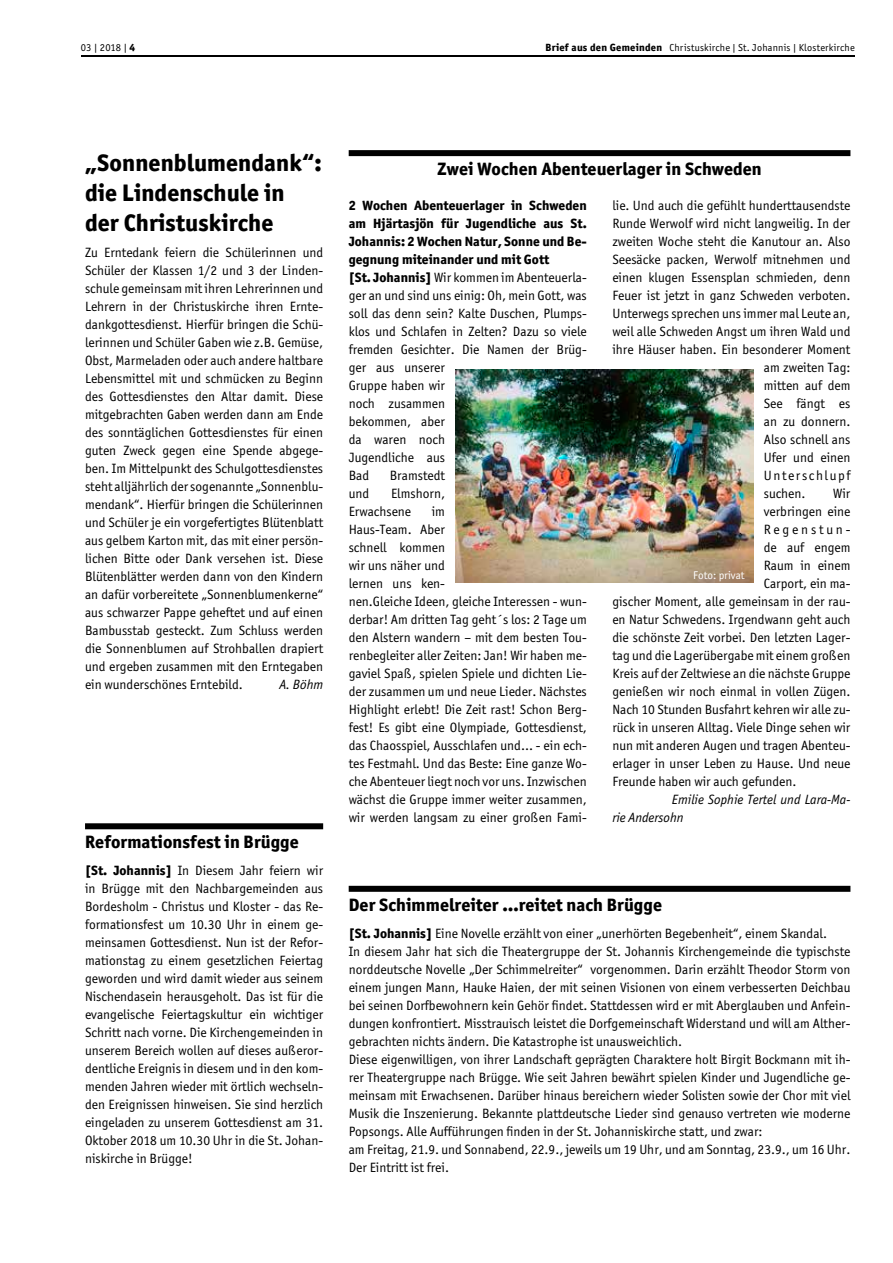
<style>
.page{position:relative;width:893px;height:1263px;background:#fff}
.page>*{position:absolute;margin:0;border:0;box-sizing:border-box;transform-origin:0 0}
.t1{font:800 24px/30px "Officina San ITC";color:#000}
.t2{font:800 18px "Officina San ITC";color:#000}
.t3{font:13.5px/18px "Officina San ITC";color:#000}
.t4{font:italic 13.5px/18px "Officina San ITC";color:#000}
.t5{font:13.5px "Officina San ITC";letter-spacing:.12em;color:#000}
.t6{font:13.5px "Officina San ITC";letter-spacing:.205em;color:#000}
.t7{font:11.25px "Officina San ITC";color:#fff}
.t8{font:10.5px "Officina San ITC";letter-spacing:.01em;color:#000}
.t9{font:10.2px "Officina San ITC";letter-spacing:.02em;color:#000}
.s1{font-weight:800}
.s2{font-weight:800;font-size:10.5px}
</style>
<div class="page">
<hr style="left:81px;top:55px;width:774px;height:2px;background:#000">
<div style="left:349px;top:150px;width:501px;height:6px;background:#000"></div>
<img style="left:456px;top:370px;width:297px;height:213px">
<div style="left:349px;top:886px;width:501px;height:6px;background:#000"></div>
<div style="left:85px;top:823px;width:238px;height:6px;background:#000"></div>
<p class="t8" style="left:81px;top:41px;width:56px">03 | 2018 | <span class="s1">4</span></p>
<p class="t9" style="left:545px;top:41px;width:311px"><span class="s2">Brief aus den Gemeinden</span> Christuskirche | St. Johannis | Klosterkirche</p>
<h1 class="t1" style="left:85px;top:147px;width:238px">„Sonnenblumendank“: die Lindenschule in der Christuskirche</h1>
<p class="t3" style="left:85px;top:243px;width:240px;text-align:justify">Zu Erntedank feiern die Schülerinnen und Schüler der Klassen 1/2 und 3 der Linden&shy;schule gemeinsam mit ihren Lehrerinnen und Lehrern in der Christuskirche ihren Ernte&shy;dankgottesdienst. Hierfür bringen die Schü&shy;lerinnen und Schüler Gaben wie z.B. Gemüse, Obst, Marmeladen oder auch andere haltbare Lebensmittel mit und schmücken zu Beginn des Gottesdienstes den Altar damit. Diese mitgebrachten Gaben werden dann am Ende des sonntäglichen Gottesdienstes für einen guten Zweck gegen eine Spende abgege&shy;ben. Im Mittelpunkt des Schulgottesdienstes steht alljährlich der sogenannte „Sonnenblu&shy;mendank“. Hierfür bringen die Schülerinnen und Schüler je ein vorgefertigtes Blütenblatt aus gelbem Karton mit, das mit einer persön&shy;lichen Bitte oder Dank versehen ist. Diese Blütenblätter werden dann von den Kindern an dafür vorbereitete „Sonnenblumenkerne“ aus schwarzer Pappe geheftet und auf einen Bambusstab gesteckt. Zum Schluss werden die Sonnenblumen auf Strohballen drapiert und ergeben zusammen mit den Erntegaben ein wunderschönes Erntebild.</p>
<p class="t4" style="left:279px;top:675px;width:45px">A. Böhm</p>
<h2 class="t2" style="left:85px;top:830px;width:215px">Reformationsfest in Brügge</h2>
<p class="t3" style="left:85px;top:862px;width:240px;text-align:justify"><span class="s1">[St. Johannis]</span> In Diesem Jahr feiern wir in Brügge mit den Nachbargemeinden aus Bordesholm - Christus und Kloster - das Re&shy;formationsfest um 10.30 Uhr in einem ge&shy;meinsamen Gottesdienst. Nun ist der Refor&shy;mationstag zu einem gesetzlichen Feiertag geworden und wird damit wieder aus seinem Nischendasein herausgeholt. Das ist für die evangelische Feiertagskultur ein wichtiger Schritt nach vorne. Die Kirchengemeinden in unserem Bereich wollen auf dieses außeror&shy;dentliche Ereignis in diesem und in den kom&shy;menden Jahren wieder mit örtlich wechseln&shy;den Ereignissen hinweisen. Sie sind herzlich eingeladen zu unserem Gottesdienst am 31.<br>Oktober 2018 um 10.30 Uhr in die St. Johan&shy;niskirche in Brügge!</p>
<h2 class="t2" style="left:437px;top:157px;width:326px">Zwei Wochen Abenteuerlager in Schweden</h2>
<p class="t3" style="left:349px;top:197px;width:240px"><span class="s1">2 Wochen Abenteuerlager in Schweden am Hjärtasjön für Jugendliche aus St.<br>Johannis: 2 Wochen Natur, Sonne und Be&shy;gegnung miteinander und mit Gott<br>[St. Johannis]</span> Wir kommen im Abenteuerla&shy;ger an und sind uns einig: Oh, mein Gott, was soll das denn sein? Kalte Duschen, Plumps&shy;klos und Schlafen in Zelten? Dazu so viele fremden Gesichter. Die Namen der Brüg&shy;ger aus unserer<br>Gruppe haben wir<br>noch zusammen<br>bekommen, aber<br>da waren noch<br>Jugendliche aus<br>Bad</p>
<p class="t3" style="left:390px;top:467px;width:57px">Bramstedt</p>
<p class="t3" style="left:349px;top:485px;width:22px">und</p>
<p class="t3" style="left:349px;top:485px;width:98px;text-indent:42px">Elmshorn,<br>Erwachsene</p>
<p class="t3" style="left:349px;top:503px;width:240px;text-indent:83px">im<br>Haus-Team. Aber<br>schnell kommen<br>wir uns näher und<br>lernen uns ken-<br>nen.Gleiche Ideen, gleiche Interessen - wun&shy;derbar! Am dritten Tag geht´s los: 2 Tage um den Alstern wandern – mit dem besten Tou&shy;renbegleiter aller Zeiten: Jan! Wir haben me&shy;gaviel Spaß, spielen Spiele und dichten Lie&shy;der zusammen um und neue Lieder. Nächstes Highlight erlebt! Die Zeit rast! Schon Berg&shy;fest! Es gibt eine Olympiade, Gottesdienst, das Chaosspiel, Ausschlafen und… - ein ech&shy;tes Festmahl. Und das Beste: Eine ganze Wo&shy;che Abenteuer liegt noch vor uns. Inzwischen wächst die Gruppe immer weiter zusammen, wir werden langsam zu einer großen Fami-</p>
<p class="t3" style="left:612px;top:196px;width:240px">lie. Und auch die gefühlt hunderttausendste</p>
<p class="t3" style="left:612px;top:214px;width:240px">Runde Werwolf wird nicht langweilig. In der</p>
<p class="t3" style="left:612px;top:232px;width:240px">zweiten Woche steht die Kanutour an. Also</p>
<p class="t3" style="left:612px;top:250px;width:240px">Seesäcke packen, Werwolf mitnehmen und</p>
<p class="t3" style="left:612px;top:268px;width:240px">einen klugen Essensplan schmieden, denn</p>
<p class="t3" style="left:612px;top:286px;width:240px">Feuer ist jetzt in ganz Schweden verboten.</p>
<p class="t3" style="left:612px;top:304px;width:240px">Unterwegs sprechen uns immer mal Leute an,</p>
<p class="t3" style="left:612px;top:322px;width:240px">weil alle Schweden Angst um ihren Wald und</p>
<p class="t3" style="left:612px;top:340px;width:240px">ihre Häuser haben. Ein besonderer Moment</p>
<p class="t3" style="left:764px;top:358px;width:88px">am zweiten Tag:</p>
<p class="t3" style="left:764px;top:376px;width:88px">mitten auf dem</p>
<p class="t3" style="left:764px;top:394px;width:88px">See fängt es</p>
<p class="t3" style="left:764px;top:412px;width:88px">an zu donnern.</p>
<p class="t3" style="left:764px;top:430px;width:88px">Also schnell ans</p>
<p class="t3" style="left:764px;top:448px;width:88px">Ufer und einen</p>
<p class="t5" style="left:764px;top:468px;width:88px">Unterschlupf</p>
<p class="t3" style="left:764px;top:484px;width:43px">suchen.</p>
<p class="t3" style="left:833px;top:484px;width:19px">Wir</p>
<p class="t3" style="left:764px;top:502px;width:88px">verbringen eine</p>
<p class="t6" style="left:764px;top:522px;width:88px">Regenstun-</p>
<p class="t3" style="left:764px;top:538px;width:88px">de auf engem</p>
<p class="t3" style="left:764px;top:556px;width:88px">Raum in einem</p>
<p class="t3" style="left:764px;top:574px;width:88px">Carport, ein ma-</p>
<p class="t3" style="left:612px;top:592px;width:240px">gischer Moment, alle gemeinsam in der rau-</p>
<p class="t3" style="left:612px;top:610px;width:240px">en Natur Schwedens. Irgendwann geht auch</p>
<p class="t3" style="left:612px;top:628px;width:240px">die schönste Zeit vorbei. Den letzten Lager-</p>
<p class="t3" style="left:612px;top:646px;width:240px">tag und die Lagerübergabe mit einem großen</p>
<p class="t3" style="left:612px;top:664px;width:240px">Kreis auf der Zeltwiese an die nächste Gruppe</p>
<p class="t3" style="left:612px;top:682px;width:240px">genießen wir noch einmal in vollen Zügen.</p>
<p class="t3" style="left:612px;top:700px;width:240px">Nach 10 Stunden Busfahrt kehren wir alle zu-</p>
<p class="t3" style="left:612px;top:718px;width:240px">rück in unseren Alltag. Viele Dinge sehen wir</p>
<p class="t3" style="left:612px;top:736px;width:240px">nun mit anderen Augen und tragen Abenteu-</p>
<p class="t3" style="left:612px;top:754px;width:240px">erlager in unser Leben zu Hause. Und neue</p>
<p class="t3" style="left:612px;top:772px;width:186px">Freunde haben wir auch gefunden.</p>
<p class="t4" style="left:612px;top:790px;width:240px;text-indent:60px">Emilie Sophie Tertel und Lara-Ma&shy;rie Andersohn</p>
<p class="t7" style="left:693px;top:568px;width:53px">Foto: privat</p>
<h2 class="t2" style="left:349px;top:893px;width:315px">Der Schimmelreiter …reitet nach Brügge</h2>
<p class="t3" style="left:349px;top:924px;width:503px"><span class="s1">[St. Johannis]</span> Eine Novelle erzählt von einer „unerhörten Begebenheit“, einem Skandal.<br>In diesem Jahr hat sich die Theatergruppe der St. Johannis Kirchengemeinde die typischste norddeutsche Novelle „Der Schimmelreiter“ vorgenommen. Darin erzählt Theodor Storm von einem jungen Mann, Hauke Haien, der mit seinen Visionen von einem verbesserten Deichbau bei seinen Dorfbewohnern kein Gehör findet. Stattdessen wird er mit Aberglauben und Anfein&shy;dungen konfrontiert. Misstrauisch leistet die Dorfgemeinschaft Widerstand und will am Alther&shy;gebrachten nichts ändern. Die Katastrophe ist unausweichlich.<br>Diese eigenwilligen, von ihrer Landschaft geprägten Charaktere holt Birgit Bockmann mit ih&shy;rer Theatergruppe nach Brügge. Wie seit Jahren bewährt spielen Kinder und Jugendliche ge&shy;meinsam mit Erwachsenen. Darüber hinaus bereichern wieder Solisten sowie der Chor mit viel Musik die Inszenierung. Bekannte plattdeutsche Lieder sind genauso vertreten wie moderne Popsongs. Alle Aufführungen finden in der St. Johanniskirche statt, und zwar:<br>am Freitag, 21.9. und Sonnabend, 22.9., jeweils um 19 Uhr, und am Sonntag, 23.9., um 16 Uhr.<br>Der Eintritt ist frei.</p>
</div>
